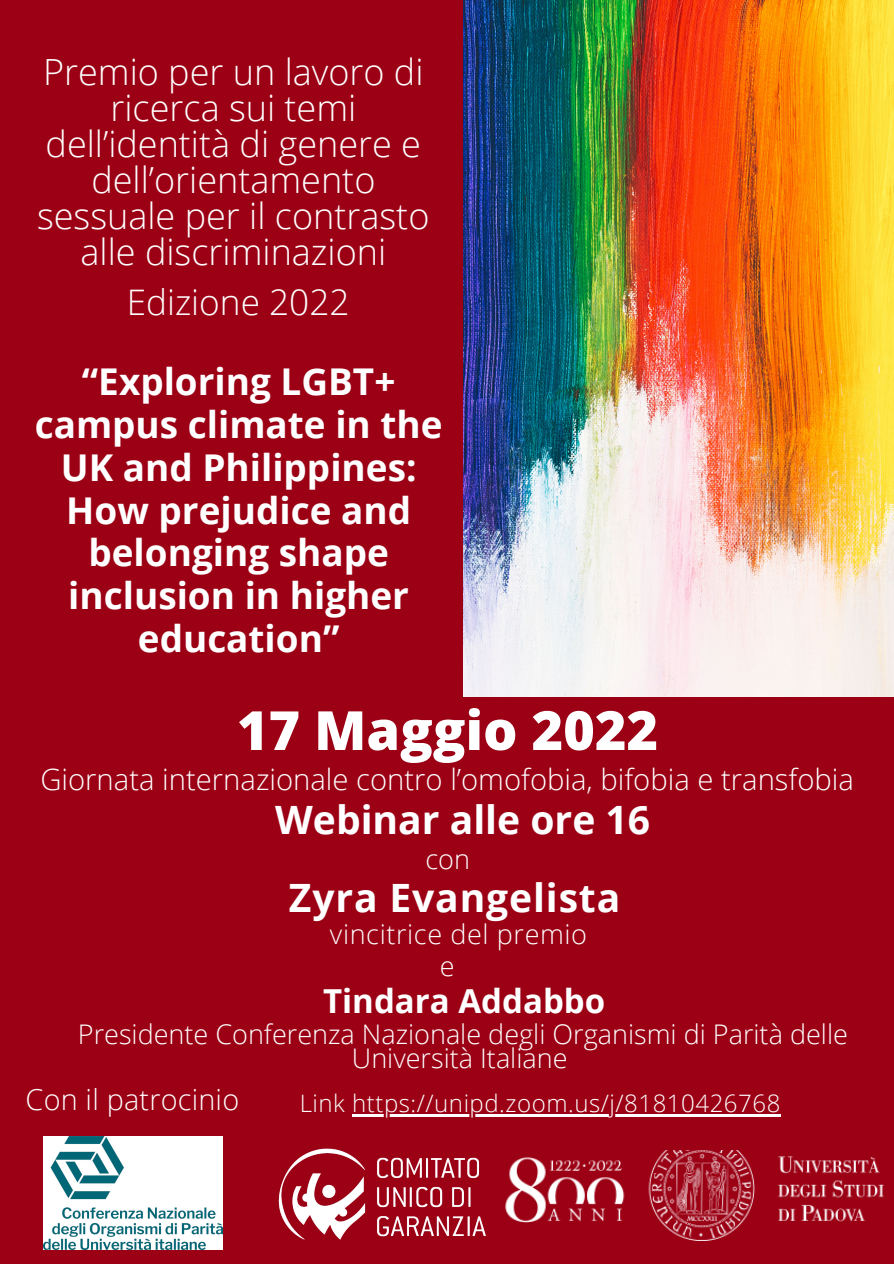
<style>
.page{position:relative;width:894px;height:1264px;background:#fff}
.page>*{position:absolute;margin:0;border:0;box-sizing:border-box;transform-origin:0 0}
.t1{font:800 54px "Open Sans";color:#fff}
.t2{font:700 39px "Open Sans";color:#fff}
.t3{font:700 39px "Open Sans";letter-spacing:.02em;color:#fff}
.t4{font:700 36.9px/42.8px "Open Sans";color:#fff;text-align:center}
.t5{font:300 36px/36px "Open Sans";color:#fff;text-align:center}
.t6{font:300 35.25px "Open Sans";color:#fff}
.t7{font:700 33px "Open Sans";color:#fff}
.t8{font:300 29.25px "Open Sans";color:#fff}
.t9{font:300 28.8px "Open Sans";letter-spacing:.005em;color:#fff}
.t10{font:300 27px/24.8px "Open Sans";color:#fff;text-align:center}
.t11{font:300 27px "Open Sans";letter-spacing:.02em;color:#fff}
.t12{font:300 24px "Open Sans";letter-spacing:.025em;color:#fff}
</style>
<div class="page">
<div style="left:0;top:0;width:893px;height:1263px;background:#9b0014"></div>
<img style="left:278px;top:1148px;width:208px;height:92px">
<img style="left:463px;top:0;width:430px;height:696px">
<img style="left:505px;top:1150px;width:379px;height:90px">
<hr style="left:352px;top:1113px;width:428px;height:3px;background:#fff">
<img style="left:44px;top:1136px;width:179px;height:113px">
<p class="t5" style="left:37px;top:53px;width:394px">Premio per un lavoro di ricerca sui temi dell’identità di genere e dell’orientamento sessuale per il contrasto alle discriminazioni</p>
<p class="t6" style="left:127px;top:277px;width:224px">Edizione 2022</p>
<p class="t4" style="left:35px;top:359px;width:409px">“Exploring LGBT+ campus climate in the<br>UK and Philippines:<br>How prejudice and belonging shape inclusion in higher education”</p>
<p class="t1" style="left:237px;top:692px;width:422px">17 Maggio 2022</p>
<p class="t8" style="left:40px;top:758px;width:814px">Giornata internazionale contro l’omofobia, bifobia e transfobia</p>
<p class="t2" style="left:275px;top:792px;width:376px">Webinar alle ore 16</p>
<p class="t10" style="left:425px;top:846px;width:46px">con</p>
<p class="t3" style="left:289px;top:870px;width:333px">Zyra Evangelista</p>
<p class="t11" style="left:330px;top:914px;width:258px">vincitrice del premio</p>
<p class="t10" style="left:439px;top:953px;width:16px">e</p>
<p class="t7" style="left:323px;top:977px;width:284px">Tindara Addabbo</p>
<p class="t10" style="left:78px;top:1020px;width:771px">Presidente Conferenza Nazionale degli Organismi di Parità delle<br>Università Italiane</p>
<p class="t9" style="left:26px;top:1079px;width:215px">Con il patrocinio</p>
<p class="t12" style="left:299px;top:1086px;width:482px">Link https://unipd.zoom.us/j/81810426768</p>
</div>
